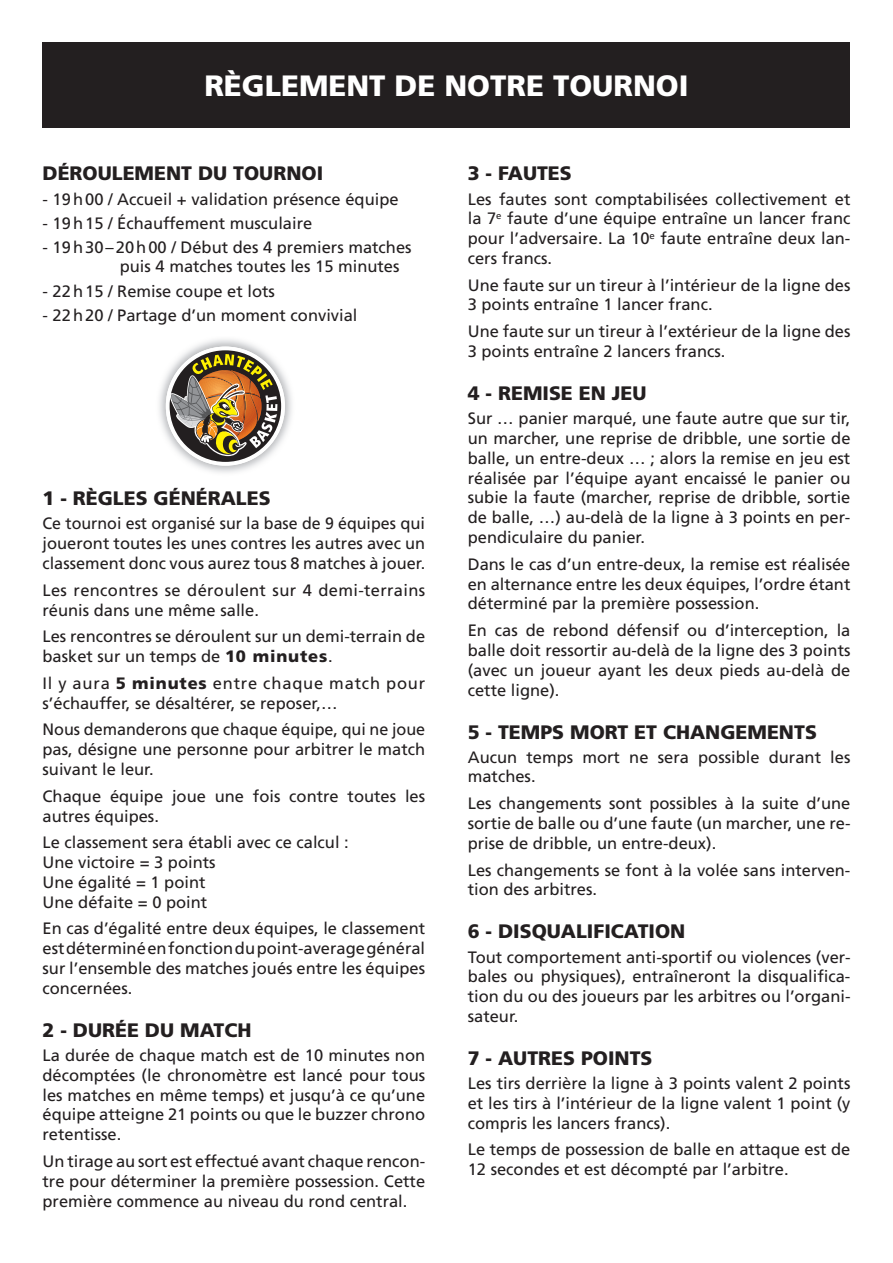
<style>
.page{position:relative;width:893px;height:1263px;background:#fff}
.page>*{position:absolute;margin:0;border:0;box-sizing:border-box;transform-origin:0 0}
.t1{font:900 29.4px "Frutiger LT Std";color:#fff}
.t2{font:900 19.5px "Frutiger LT Std";color:#231f20}
.t3{font:16.5px/19.8px "Frutiger LT Std";color:#231f20;text-align:justify}
.t4{font:16.5px/19.8px "Frutiger LT Std";letter-spacing:.02em;color:#231f20}
.s1{font-weight:900}
</style>
<div class="page">
<div style="left:43px;top:43px;width:807px;height:85px;background:#231f20"></div>
<img style="left:159px;top:339px;width:133px;height:134px">
<svg style="left:168px;top:349px;width:115px;height:114px"></svg>
<h1 class="t1" style="left:204px;top:68px;width:486px">RÈGLEMENT DE NOTRE TOURNOI</h1>
<p class="t2" style="left:43px;top:162px;width:282px">DÉROULEMENT DU TOURNOI</p>
<p class="t3" style="left:43px;top:189px;width:358px">- 19 h 00 / Accueil + validation présence équipe</p>
<p class="t3" style="left:43px;top:213px;width:271px">- 19 h 15 / Échauffement musculaire</p>
<p class="t3" style="left:120px;top:237px;width:293px;text-indent:-77px">- 19 h 30 – 20 h 00 / Début des 4 premiers matches puis 4 matches toutes les 15 minutes</p>
<p class="t3" style="left:43px;top:281px;width:234px">- 22 h 15 / Remise coupe et lots</p>
<p class="t3" style="left:43px;top:305px;width:316px">- 22 h 20 / Partage d’un moment convivial</p>
<p class="t2" style="left:43px;top:487px;width:230px">1 - RÈGLES GÉNÉRALES</p>
<p class="t3" style="left:43px;top:514px;width:384px">Ce tournoi est organisé sur la base de 9 équipes qui joueront toutes les unes contres les autres avec un classement donc vous aurez tous 8 matches à jouer.</p>
<p class="t4" style="left:43px;top:580px;width:384px">Les rencontres se déroulent sur 4 demi-terrains réunis dans une même salle.</p>
<p class="t3" style="left:43px;top:627px;width:384px">Les rencontres se déroulent sur un demi-terrain de basket sur un temps de <span class="s1">10 minutes</span>.</p>
<p class="t3" style="left:43px;top:673px;width:384px">Il y aura <span class="s1">5 minutes</span> entre chaque match pour s’échauffer, se désaltérer, se reposer,…</p>
<p class="t3" style="left:43px;top:720px;width:384px">Nous demanderons que chaque équipe, qui ne joue pas, désigne une personne pour arbitrer le match suivant le leur.</p>
<p class="t3" style="left:43px;top:786px;width:384px">Chaque équipe joue une fois contre toutes les autres équipes.</p>
<p class="t3" style="left:43px;top:833px;width:308px;text-align:left">Le classement sera établi avec ce calcul :<br>Une victoire = 3 points<br>Une égalité = 1 point<br>Une défaite = 0 point</p>
<p class="t3" style="left:43px;top:919px;width:384px">En cas d’égalité entre deux équipes, le classement est déterminé en fonction du point-average général sur l’ensemble des matches joués entre les équipes concernées.</p>
<p class="t2" style="left:43px;top:1018px;width:210px">2 - DURÉE DU MATCH</p>
<p class="t3" style="left:43px;top:1045px;width:384px">La durée de chaque match est de 10 minutes non décomptées (le chronomètre est lancé pour tous les matches en même temps) et jusqu’à ce qu’une équipe atteigne 21 points ou que le buzzer chrono retentisse.</p>
<p class="t3" style="left:43px;top:1151px;width:384px">Un tirage au sort est effectué avant chaque rencon&shy;tre pour déterminer la première possession. Cette première commence au niveau du rond central.</p>
<p class="t2" style="left:468px;top:162px;width:106px">3 - FAUTES</p>
<p class="t3" style="left:468px;top:189px;width:384px">Les fautes sont comptabilisées collectivement et la 7<sup>e</sup> faute d’une équipe entraîne un lancer franc pour l’adversaire. La 10<sup>e</sup> faute entraîne deux lan&shy;cers francs.</p>
<p class="t3" style="left:468px;top:275px;width:384px">Une faute sur un tireur à l’intérieur de la ligne des<br>3 points entraîne 1 lancer franc.</p>
<p class="t3" style="left:468px;top:322px;width:384px">Une faute sur un tireur à l’extérieur de la ligne des<br>3 points entraîne 2 lancers francs.</p>
<p class="t2" style="left:468px;top:381px;width:180px">4 - REMISE EN JEU</p>
<p class="t3" style="left:468px;top:409px;width:384px">Sur … panier marqué, une faute autre que sur tir, un marcher, une reprise de dribble, une sortie de balle, un entre-deux … ; alors la remise en jeu est réalisée par l’équipe ayant encaissé le panier ou subie la faute (marcher, reprise de dribble, sortie de balle, …) au-delà de la ligne à 3 points en per&shy;pendiculaire du panier.</p>
<p class="t3" style="left:468px;top:554px;width:384px">Dans le cas d’un entre-deux, la remise est réalisée en alternance entre les deux équipes, l’ordre étant déterminé par la première possession.</p>
<p class="t3" style="left:468px;top:620px;width:384px">En cas de rebond défensif ou d’interception, la balle doit ressortir au-delà de la ligne des 3 points (avec un joueur ayant les deux pieds au-delà de cette ligne).</p>
<p class="t2" style="left:468px;top:720px;width:351px">5 - TEMPS MORT ET CHANGEMENTS</p>
<p class="t3" style="left:468px;top:747px;width:384px">Aucun temps mort ne sera possible durant les matches.</p>
<p class="t3" style="left:468px;top:794px;width:384px">Les changements sont possibles à la suite d’une sortie de balle ou d’une faute (un marcher, une re&shy;prise de dribble, un entre-deux).</p>
<p class="t3" style="left:468px;top:860px;width:384px">Les changements se font à la volée sans interven&shy;tion des arbitres.</p>
<p class="t2" style="left:468px;top:920px;width:219px">6 - DISQUALIFICATION</p>
<p class="t3" style="left:468px;top:947px;width:384px">Tout comportement anti-sportif ou violences (ver&shy;bales ou physiques), entraîneront la disqualifica&shy;tion du ou des joueurs par les arbitres ou l’organi&shy;sateur.</p>
<p class="t2" style="left:468px;top:1046px;width:186px">7 - AUTRES POINTS</p>
<p class="t3" style="left:468px;top:1073px;width:384px">Les tirs derrière la ligne à 3 points valent 2 points et les tirs à l’intérieur de la ligne valent 1 point (y compris les lancers francs).</p>
<p class="t3" style="left:468px;top:1140px;width:384px">Le temps de possession de balle en attaque est de<br>12 secondes et est décompté par l’arbitre.</p>
</div>
